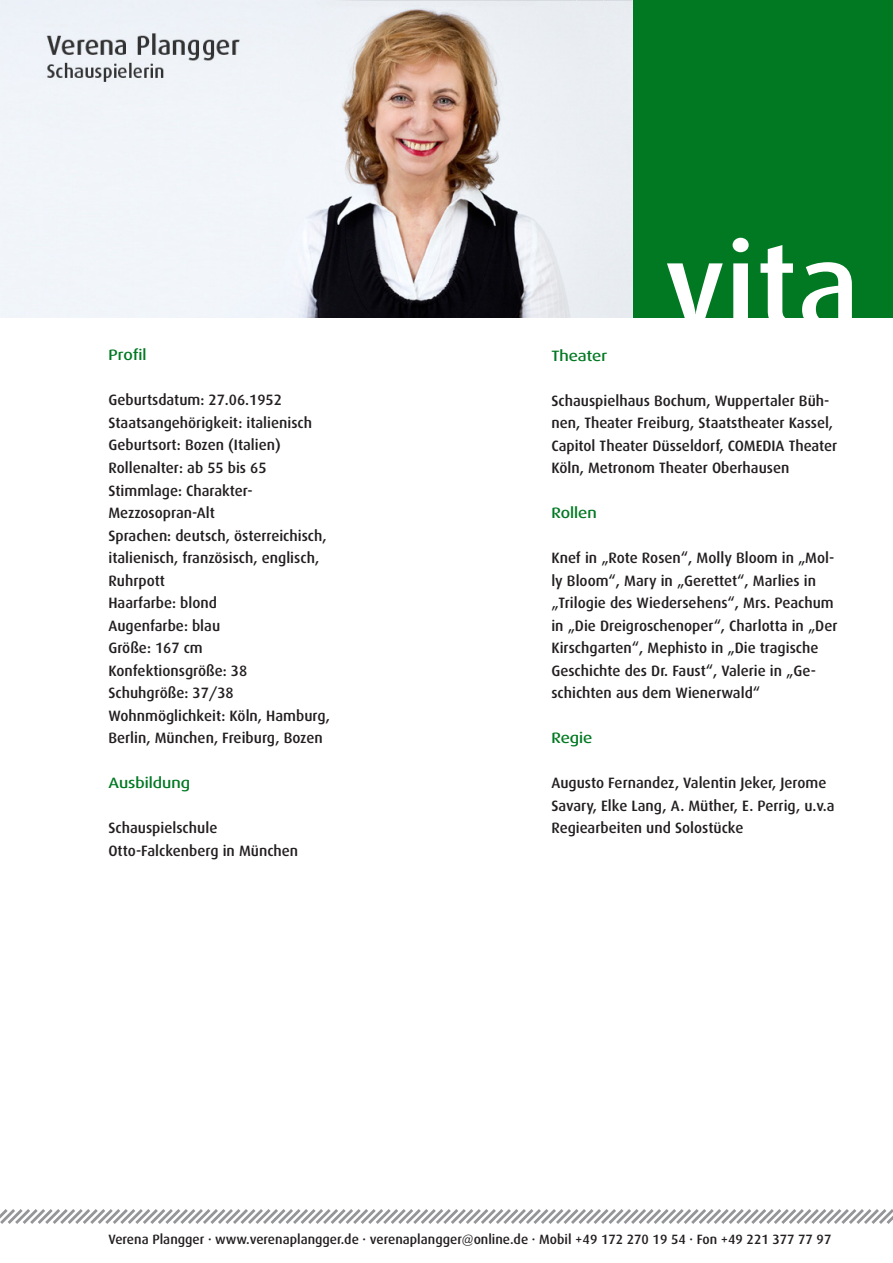
<style>
.page{position:relative;width:893px;height:1263px;background:#fff}
.page>*{position:absolute;margin:0;border:0;box-sizing:border-box;transform-origin:0 0}
.t1{font:500 120px "Dax";color:#fff}
.t2{font:500 15px/22.5px "Dax";color:#231f20}
.t3{font:500 15px "Dax Wide";color:#007922}
.t4{font:500 13.5px "Dax";color:#231f20}
</style>
<div class="page">
<svg style="left:0;top:1209px;width:893px;height:15px"></svg>
<img style="left:0;top:0;width:633px;height:317px">
<div style="left:633px;top:0;width:260px;height:317px;background:#007922"></div>
<p class="t3" style="left:108px;top:347px;width:40px">Profil</p>
<p class="t2" style="left:108px;top:389px;width:223px">Geburtsdatum: 27.06.1952<br>Staatsangehörigkeit: italienisch<br>Geburtsort: Bozen (Italien)<br>Rollenalter: ab 55 bis 65<br>Stimmlage: Charakter-<br>Mezzosopran-Alt<br>Sprachen: deutsch, österreichisch, italienisch, französisch, englisch,<br>Ruhrpott<br>Haarfarbe: blond<br>Augenfarbe: blau<br>Größe: 167 cm<br>Konfektionsgröße: 38<br>Schuhgröße: 37/38<br>Wohnmöglichkeit: Köln, Hamburg,<br>Berlin, München, Freiburg, Bozen</p>
<p class="t3" style="left:108px;top:774px;width:83px">Ausbildung</p>
<p class="t2" style="left:108px;top:817px;width:191px">Schauspielschule<br>Otto-Falckenberg in München</p>
<h1 class="t1" style="left:664px;top:219px;width:197px">vita</h1>
<p class="t3" style="left:551px;top:347px;width:57px">Theater</p>
<p class="t2" style="left:551px;top:389px;width:287px">Schauspielhaus Bochum, Wuppertaler Büh&shy;nen, Theater Freiburg, Staatstheater Kassel, Capitol Theater Düsseldorf, COMEDIA Theater Köln, Metronom Theater Oberhausen</p>
<p class="t3" style="left:551px;top:505px;width:47px">Rollen</p>
<p class="t2" style="left:551px;top:547px;width:288px">Knef in „Rote Rosen“, Molly Bloom in „Mol&shy;ly Bloom“, Mary in „Gerettet“, Marlies in „Trilogie des Wiedersehens“, Mrs. Peachum in „Die Dreigroschenoper“, Charlotta in „Der Kirschgarten“, Mephisto in „Die tragische Geschichte des Dr. Faust“, Valerie in „Ge&shy;schichten aus dem Wienerwald“</p>
<p class="t3" style="left:551px;top:730px;width:43px">Regie</p>
<p class="t2" style="left:551px;top:772px;width:285px">Augusto Fernandez, Valentin Jeker, Jerome<br>Savary, Elke Lang, A. Müther, E. Perrig, u.v.a<br>Regiearbeiten und Solostücke</p>
<p class="t4" style="left:108px;top:1231px;width:724px">Verena Plangger · www.verenaplangger.de · verenaplangger@online.de · Mobil +49 172 270 19 54 · Fon +49 221 377 77 97</p>
</div>
